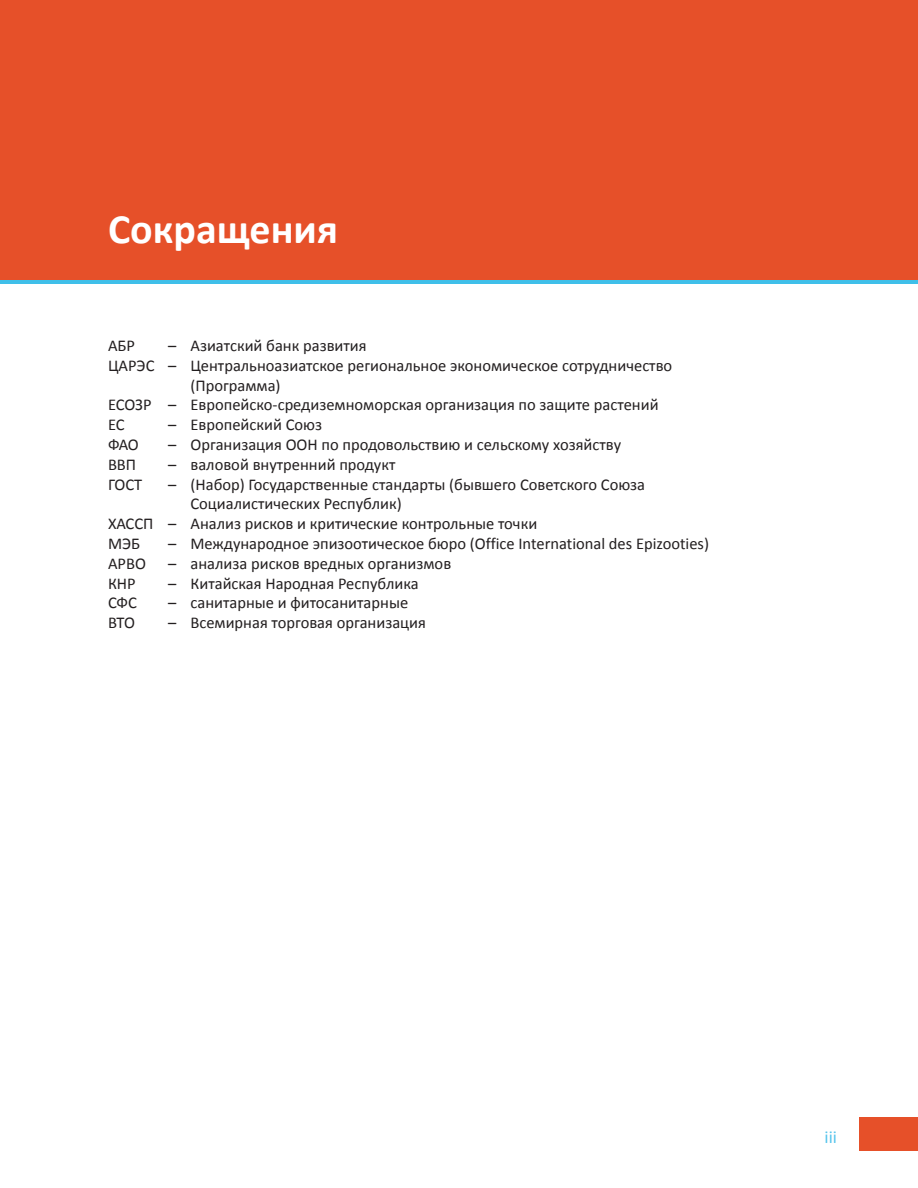
<style>
.page{position:relative;width:918px;height:1188px;background:#fff}
.page>*{position:absolute;margin:0;border:0;box-sizing:border-box;transform-origin:0 0}
.t1{font:700 42px "Calibri";color:#fff}
.t2{font:18px "Calibri";color:#56c4ec}
.t3{font:16.5px "Calibri";color:#231f20}
</style>
<div class="page">
<div style="left:0;top:0;width:918px;height:280px;background:#e65029"></div>
<div style="left:860px;top:1117px;width:58px;height:34px;background:#e65029"></div>
<hr style="left:0;top:280px;width:918px;height:4px;background:#3fbfe9">
<h1 class="t1" style="left:108px;top:202px;width:231px">Сокращения</h1>
<p class="t3" style="left:108px;top:335px;width:28px">АБР</p>
<p class="t3" style="left:168px;top:335px;width:200px">– Азиатский банк развития</p>
<p class="t3" style="left:108px;top:355px;width:566px">ЦАРЭС – Центральноазиатское региональное экономическое сотрудничество</p>
<p class="t3" style="left:190px;top:375px;width:92px">(Программа)</p>
<p class="t3" style="left:108px;top:394px;width:552px">ЕСОЗР – Европейско-средиземноморская организация по защите растений</p>
<p class="t3" style="left:108px;top:414px;width:18px">ЕС</p>
<p class="t3" style="left:168px;top:414px;width:156px">– Европейский Союз</p>
<p class="t3" style="left:108px;top:434px;width:32px">ФАО</p>
<p class="t3" style="left:168px;top:434px;width:455px">– Организация ООН по продовольствию и сельскому хозяйству</p>
<p class="t3" style="left:108px;top:454px;width:30px">ВВП</p>
<p class="t3" style="left:168px;top:454px;width:229px">– валовой внутренний продукт</p>
<p class="t3" style="left:108px;top:474px;width:36px">ГОСТ</p>
<p class="t3" style="left:168px;top:474px;width:479px">– (Набор) Государственные стандарты (бывшего Советского Союза</p>
<p class="t3" style="left:190px;top:493px;width:213px">Социалистических Республик)</p>
<p class="t3" style="left:108px;top:513px;width:431px">ХАССП – Анализ рисков и критические контрольные точки</p>
<p class="t3" style="left:108px;top:533px;width:34px">МЭБ</p>
<p class="t3" style="left:168px;top:533px;width:543px">– Международное эпизоотическое бюро (Office International des Epizooties)</p>
<p class="t3" style="left:108px;top:553px;width:39px">АРВО</p>
<p class="t3" style="left:168px;top:553px;width:285px">– анализа рисков вредных организмов</p>
<p class="t3" style="left:108px;top:573px;width:29px">КНР</p>
<p class="t3" style="left:168px;top:573px;width:252px">– Китайская Народная Республика</p>
<p class="t3" style="left:108px;top:592px;width:30px">СФС</p>
<p class="t3" style="left:168px;top:592px;width:242px">– санитарные и фитосанитарные</p>
<p class="t3" style="left:108px;top:612px;width:29px">ВТО</p>
<p class="t3" style="left:168px;top:612px;width:259px">– Всемирная торговая организация</p>
<p class="t2" style="left:825px;top:1125px;width:14px">iii</p>
</div>
